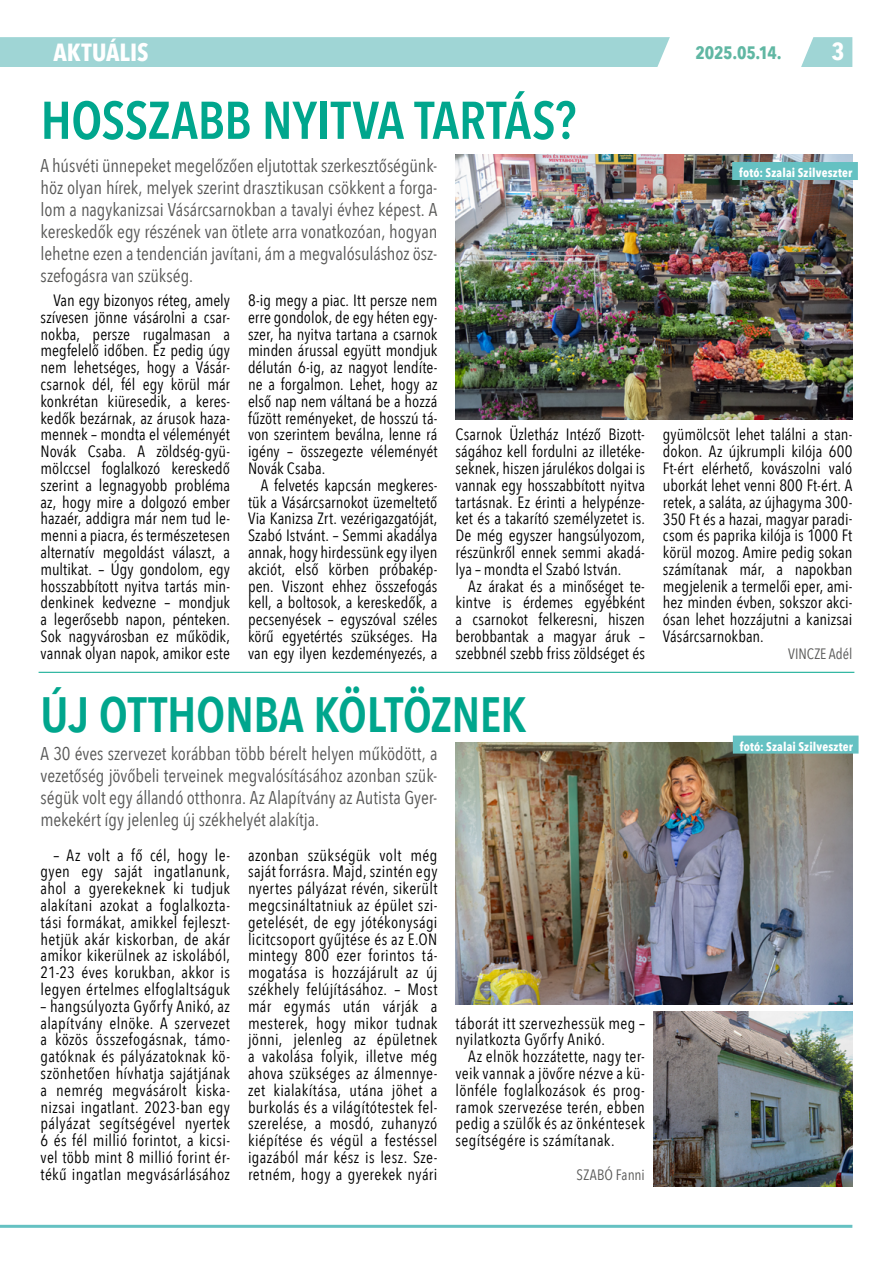
<style>
.page{position:relative;width:893px;height:1263px;background:#fff}
.page>*{position:absolute;margin:0;border:0;box-sizing:border-box;transform-origin:0 0}
.t1{font:600 52.5px "Avenir Next Condensed";letter-spacing:-.005em;color:#00a68d}
.t2{font:600 49.5px "Avenir Next Condensed";letter-spacing:-.01em;color:#00a68d}
.t3{font:700 24.75px "Avenir Next Condensed";color:#fff}
.t4{font:18.45px/22.2px "Avenir Next Condensed";letter-spacing:-.005em;color:#575756;text-align:justify}
.t5{font:700 18px "Avenir Next Condensed";letter-spacing:-.01em;color:#60b7a3}
.t6{font:16.35px/16.8px "Avenir Next Condensed";letter-spacing:.01em;color:#000;text-align:justify}
.t7{font:15px "Avenir Next Condensed";color:#575756}
.t8{font:700 12.3px "Avenir Next Condensed";letter-spacing:.015em;color:#fff}
</style>
<div class="page">
<img style="left:455px;top:155px;width:397px;height:264px">
<img style="left:653px;top:1012px;width:199px;height:174px">
<img style="left:455px;top:743px;width:397px;height:261px">
<hr style="left:0;top:1225px;width:852px;height:3px;background:#65c1c2">
<div style="left:0;top:37px;width:670px;height:30px;background:#9fd5d5"></div>
<svg style="left:801px;top:37px;width:51px;height:30px;background:#abdada"></svg>
<div style="left:732px;top:162px;width:126px;height:18px;background:#65c1c2"></div>
<hr style="left:39px;top:672px;width:815px;height:1px;background:#00a68d">
<div style="left:733px;top:735px;width:125px;height:18px;background:#65c1c2"></div>
<h3 class="t3" style="left:53px;top:38px;width:97px">AKTUÁLIS</h3>
<p class="t5" style="left:695px;top:41px;width:88px">2025.05.14.</p>
<h3 class="t3" style="left:831px;top:36px;width:14px">3</h3>
<h1 class="t1" style="left:41px;top:75px;width:537px">HOSSZABB NYITVA TARTÁS?</h1>
<p class="t4" style="left:41px;top:153px;width:398px">A húsvéti ünnepeket megelőzően eljutottak szerkesztőségünk&shy;höz olyan hírek, melyek szerint drasztikusan csökkent a forga&shy;lom a nagykanizsai Vásárcsarnokban a tavalyi évhez képest. A kereskedők egy részének van ötlete arra vonatkozóan, hogyan lehetne ezen a tendencián javítani, ám a megvalósuláshoz ös - szefogásra van szükség.</p>
<p class="t6" style="left:248px;top:291px;width:191px">8-ig megy a piac. Itt persze nem erre gondolok, de egy héten egy&shy;szer, ha nyitva tartana a csarnok minden árussal együtt mondjuk délután 6-ig, az nagyot lendíte&shy;ne a forgalmon. Lehet, hogy az első nap nem váltaná be a hozzá fűzött reményeket, de hosszú tá&shy;von szerintem beválna, lenne rá igény – összegezte véleményét Novák Csaba.</p>
<p class="t6" style="left:248px;top:476px;width:191px;text-indent:13px">A felvetés kapcsán megkeres&shy;tük a Vásárcsarnokot üzemeltető Via Kanizsa Zrt. vezérigazgatóját, Szabó Istvánt. – Semmi akadálya annak, hogy hirdessünk egy ilyen akciót, első körben próbakép&shy;pen. Viszont ehhez összefogás kell, a boltosok, a kereskedők, a pecsenyések – egyszóval széles körű egyetértés szükséges. Ha van egy ilyen kezdeményezés, a</p>
<p class="t6" style="left:41px;top:291px;width:191px;text-indent:13px">Van egy bizonyos réteg, amely szívesen jönne vásárolni a csar&shy;nokba, persze rugalmasan a megfelelő időben. Ez pedig úgy nem lehetséges, hogy a Vásár&shy;csarnok dél, fél egy körül már konkrétan kiüresedik, a keres&shy;kedők bezárnak, az árusok haza&shy;mennek – mondta el véleményét Novák Csaba. A zöldség-gyü&shy;mölccsel foglalkozó kereskedő szerint a legnagyobb probléma az, hogy mire a dolgozó ember hazaér, addigra már nem tud le&shy;menni a piacra, és természetesen alternatív megoldást választ, a multikat. – Úgy gondolom, egy hosszabbított nyitva tartás min&shy;denkinek kedvezne – mondjuk a legerősebb napon, pénteken.<br>Sok nagyvárosban ez működik, vannak olyan napok, amikor este</p>
<p class="t6" style="left:455px;top:426px;width:191px">Csarnok Üzletház Intéző Bizott&shy;ságához kell fordulni az illetéke&shy;seknek, hiszen járulékos dolgai is vannak egy hosszabbított nyitva tartásnak. Ez érinti a helypénze&shy;ket és a takarító személyzetet is.<br>De még egyszer hangsúlyozom, részünkről ennek semmi akadá&shy;lya – mondta el Szabó István.</p>
<p class="t6" style="left:455px;top:577px;width:191px;text-indent:13px">Az árakat és a minőséget te&shy;kintve is érdemes egyébként a csarnokot felkeresni, hiszen berobbantak a magyar áruk – szebbnél szebb friss zöldséget és</p>
<h2 class="t2" style="left:41px;top:672px;width:488px">ÚJ OTTHONBA KÖLTÖZNEK</h2>
<p class="t4" style="left:41px;top:741px;width:398px">A 30 éves szervezet korábban több bérelt helyen működött, a vezetőség jövőbeli terveinek megvalósításához azonban szük&shy;ségük volt egy állandó otthonra. Az Alapítvány az Autista Gyer&shy;mekekért így jelenleg új székhelyét alakítja.</p>
<p class="t6" style="left:41px;top:846px;width:191px;text-indent:13px">– Az volt a fő cél, hogy le&shy;gyen egy saját ingatlanunk, ahol a gyerekeknek ki tudjuk alakítani azokat a foglalkozta&shy;tási formákat, amikkel fejleszt&shy;hetjük akár kiskorban, de akár amikor kikerülnek az iskolából, 21-23 éves korukban, akkor is legyen értelmes elfoglaltságuk</p>
<p class="t6" style="left:41px;top:997px;width:191px">– hangsúlyozta Győrfy Anikó, az alapítvány elnöke. A szervezet a közös összefogásnak, támo&shy;gatóknak és pályázatoknak kö&shy;szönhetően hívhatja sajátjának a nemrég megvásárolt kiska&shy;nizsai ingatlant. 2023-ban egy pályázat segítségével nyertek 6 és fél millió forintot, a kicsi&shy;vel több mint 8 millió forint ér&shy;tékű ingatlan megvásárlásához</p>
<p class="t6" style="left:248px;top:846px;width:191px">azonban szükségük volt még saját forrásra. Majd, szintén egy nyertes pályázat révén, sikerült megcsináltatniuk az épület szi&shy;getelését, de egy jótékonysági licitcsoport gyűjtése és az E.ON mintegy 800 ezer forintos tá&shy;mogatása is hozzájárult az új székhely felújításához. – Most már egymás után várják a mesterek, hogy mikor tudnak jönni, jelenleg az épületnek a vakolása folyik, illetve még ahova szükséges az álmennye&shy;zet kialakítása, utána jöhet a burkolás és a világítótestek fel&shy;szerelése, a mosdó, zuhanyzó kiépítése és végül a festéssel igazából már kész is lesz. Sze&shy;retném, hogy a gyerekek nyári</p>
<p class="t6" style="left:455px;top:1014px;width:191px">táborát itt szervezhessük meg – nyilatkozta Győrfy Anikó.</p>
<p class="t6" style="left:455px;top:1047px;width:191px;text-indent:13px">Az elnök hozzátette, nagy ter&shy;veik vannak a jövőre nézve a kü&shy;lönféle foglalkozások és prog&shy;ramok szervezése terén, ebben pedig a szülők és az önkéntesek segítségére is számítanak.</p>
<p class="t7" style="left:577px;top:1162px;width:70px">SZABÓ Fanni</p>
<p class="t8" style="left:739px;top:165px;width:115px">fotó: Szalai Szilveszter</p>
<p class="t6" style="left:663px;top:426px;width:191px">gyümölcsöt lehet találni a stan&shy;dokon. Az újkrumpli kilója 600<br>Ft-ért elérhető, kovászolni való uborkát lehet venni 800 Ft-ért. A retek, a saláta, az újhagyma 300- 350 Ft és a hazai, magyar paradi&shy;csom és paprika kilója is 1000 Ft körül mozog. Amire pedig sokan számítanak már, a napokban megjelenik a termelői eper, ami&shy;hez minden évben, sokszor akci&shy;ósan lehet hozzájutni a kanizsai Vásárcsarnokban.</p>
<p class="t7" style="left:788px;top:641px;width:66px">VINCZE Adél</p>
<p class="t8" style="left:740px;top:739px;width:115px">fotó: Szalai Szilveszter</p>
</div>
